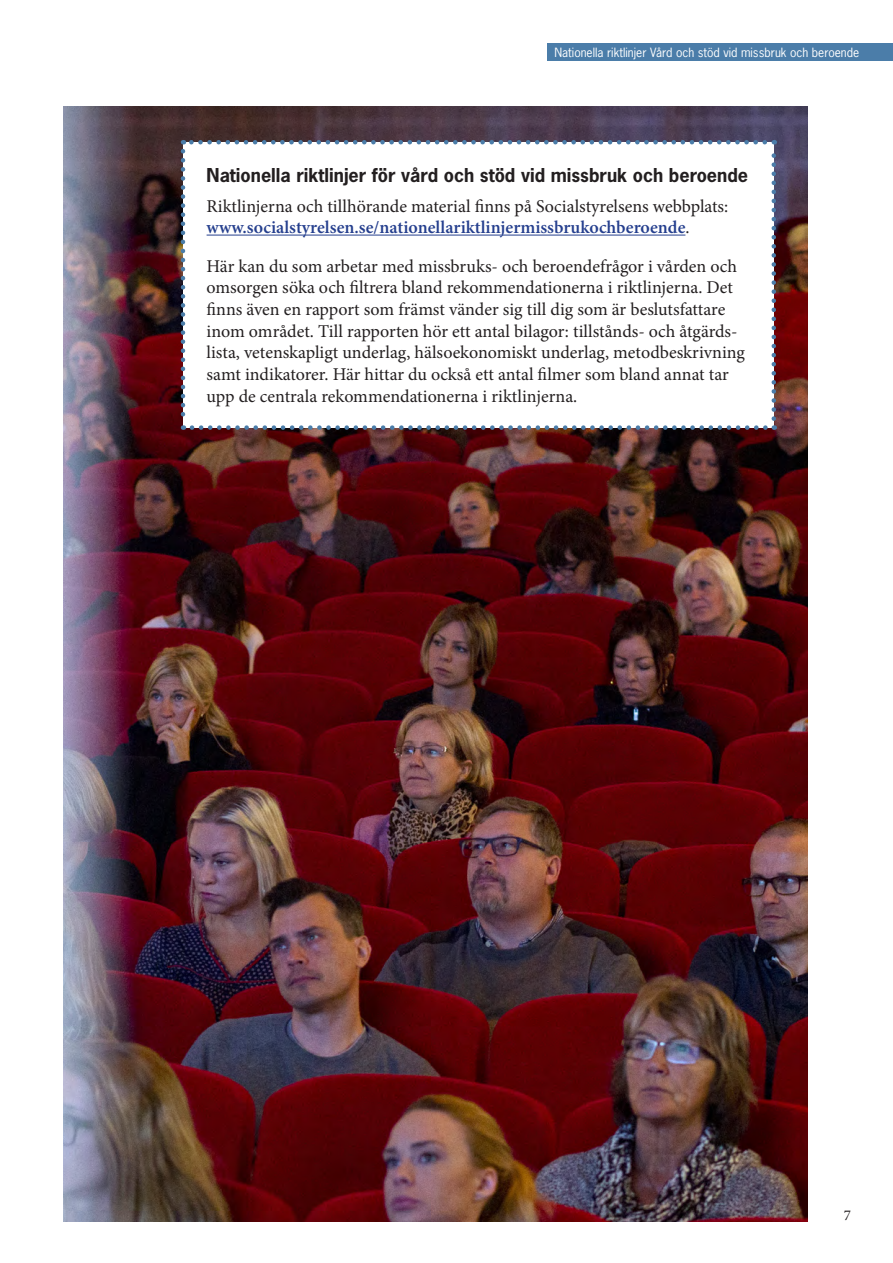
<style>
.page{position:relative;width:893px;height:1263px;background:#fff}
.page>*{position:absolute;margin:0;border:0;box-sizing:border-box;transform-origin:0 0}
.t1{font:18px/21.6px "Minion Pro";color:#231f20}
.t2{font:700 18px "News Gothic";color:#231f20}
.t3{font:15px "Minion Pro";color:#231f20}
.t4{font:12px "News Gothic";color:#fff}
.s1{font-weight:600;color:#253f8e}
</style>
<div class="page">
<div style="left:547px;top:43px;width:346px;height:18px;background:#4b7da9"></div>
<img style="left:64px;top:106px;width:744px;height:1115px">
<div style="left:183px;top:142px;width:591px;height:286px;background:#fff"></div>
<svg style="left:181px;top:151px;width:4px;height:279px"></svg>
<svg style="left:192px;top:425px;width:583px;height:5px"></svg>
<svg style="left:771px;top:140px;width:5px;height:279px"></svg>
<svg style="left:183px;top:140px;width:582px;height:4px"></svg>
<hr style="left:207px;top:235px;width:478px;height:1px;background:#253f8e">
<p class="t4" style="left:554px;top:44px;width:306px">Nationella riktlinjer Vård och stöd vid missbruk och beroende</p>
<p class="t2" style="left:207px;top:163px;width:543px">Nationella riktlinjer för vård och stöd vid missbruk och beroende</p>
<p class="t1" style="left:207px;top:195px;width:523px">Riktlinjerna och tillhörande material finns på Socialstyrelsens webbplats: <span class="s1">www.socialstyrelsen.se/nationellariktlinjermissbrukochberoende</span>.</p>
<p class="t1" style="left:207px;top:255px;width:540px">Här kan du som arbetar med missbruks- och beroendefrågor i vården och omsorgen söka och filtrera bland rekommendationerna i riktlinjerna. Det finns även en rapport som främst vänder sig till dig som är beslutsfattare inom området. Till rapporten hör ett antal bilagor: tillstånds- och åtgärds&shy;lista, vetenskapligt underlag, hälsoekonomiskt underlag, metodbeskrivning samt indikatorer. Här hittar du också ett antal filmer som bland annat tar upp de centrala rekommendationerna i riktlinjerna.</p>
<p class="t3" style="left:844px;top:1205px;width:9px">7</p>
</div>
